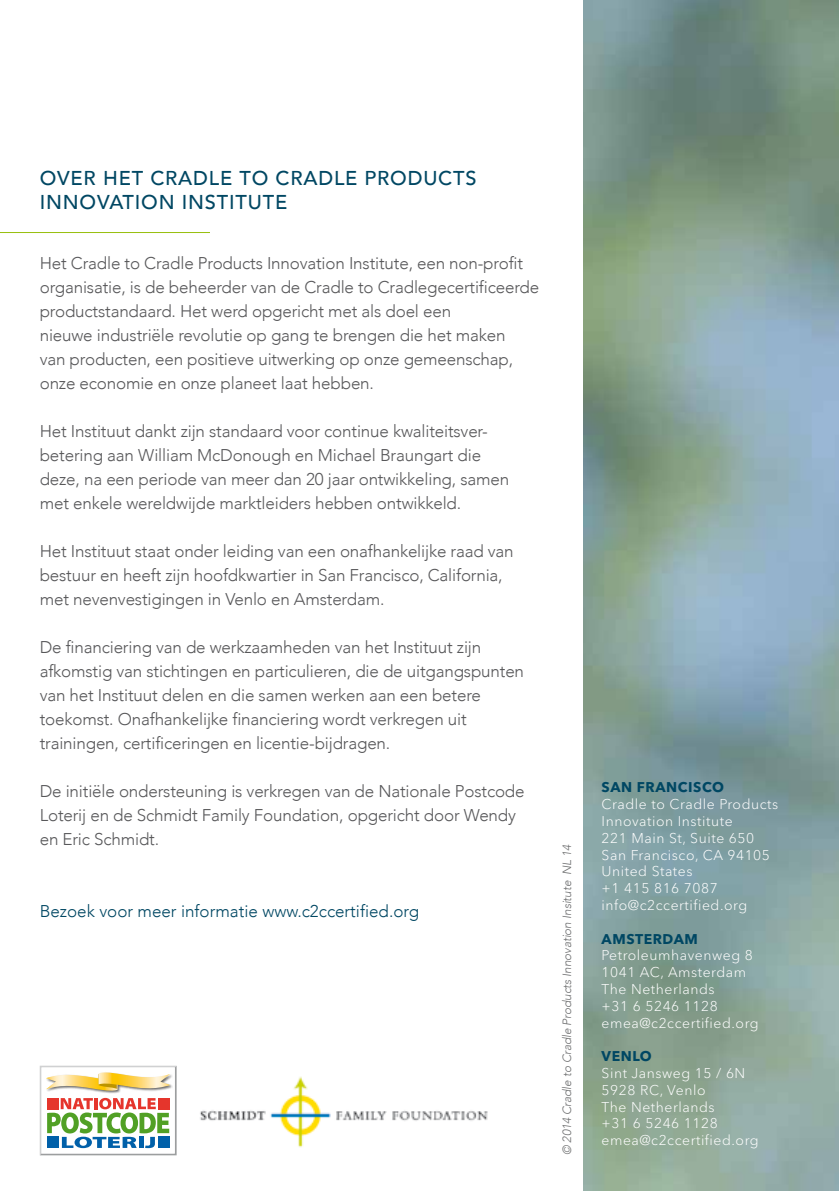
<style>
.page{position:relative;width:840px;height:1191px;background:#fff}
.page>*{position:absolute;margin:0;border:0;box-sizing:border-box;transform-origin:0 0}
.t1{font:500 20px/24px "Avenir";letter-spacing:.04em;color:#004763}
.t2{font:300 17px/24px "Avenir";letter-spacing:-.01em;color:#58585a}
.t3{font:300 17px "Avenir";color:#004763}
.t4{font:300 14px/16.8px "Avenir Next Cyr";letter-spacing:.04em;color:#fff}
.t5{font:700 14px "Avenir Next Cyr";letter-spacing:.04em;color:#004763}
.t6{font:italic 300 12px "Avenir";letter-spacing:-.01em;color:#707172}
</style>
<div class="page">
<img style="left:583px;top:1px;width:255px;height:1190px">
<hr style="left:0;top:232px;width:210px;height:1px;background:#97bf0d">
<svg style="left:40px;top:1065px;width:136px;height:90px"></svg>
<img style="left:200px;top:1076px;width:288px;height:72px">
<p class="t1" style="left:40px;top:166px;width:438px">OVER HET CRADLE TO CRADLE PRODUCTS<br>INNOVATION INSTITUTE</p>
<p class="t2" style="left:40px;top:251px;width:500px">Het Cradle to Cradle Products Innovation Institute, een non-profit organisatie, is de beheerder van de Cradle to Cradlegecertificeerde productstandaard. Het werd opgericht met als doel een<br>nieuwe industriële revolutie op gang te brengen die het maken<br>van producten, een positieve uitwerking op onze gemeenschap, onze economie en onze planeet laat hebben.</p>
<p class="t2" style="left:40px;top:419px;width:470px">Het Instituut dankt zijn standaard voor continue kwaliteitsver&shy;betering aan William McDonough en Michael Braungart die deze, na een periode van meer dan 20 jaar ontwikkeling, samen met enkele wereldwijde marktleiders hebben ontwikkeld.</p>
<p class="t2" style="left:40px;top:539px;width:475px">Het Instituut staat onder leiding van een onafhankelijke raad van bestuur en heeft zijn hoofdkwartier in San Francisco, California, met nevenvestigingen in Venlo en Amsterdam.</p>
<p class="t2" style="left:40px;top:635px;width:485px">De financiering van de werkzaamheden van het Instituut zijn afkomstig van stichtingen en particulieren, die de uitgangspunten van het Instituut delen en die samen werken aan een betere toekomst. Onafhankelijke financiering wordt verkregen uit trainingen, certificeringen en licentie-bijdragen.</p>
<p class="t2" style="left:40px;top:779px;width:486px">De initiële ondersteuning is verkregen van de Nationale Postcode<br>Loterij en de Schmidt Family Foundation, opgericht door Wendy en Eric Schmidt.</p>
<p class="t3" style="left:40px;top:900px;width:381px">Bezoek voor meer informatie www.c2ccertified.org</p>
<p class="t6" style="left:558px;top:1155px;width:312px;rotate:-90deg">© 2014 Cradle to Cradle Products Innovation Insitute NL 14</p>
<p class="t5" style="left:601px;top:778px;width:124px">SAN FRANCISCO</p>
<p class="t4" style="left:601px;top:796px;width:178px">Cradle to Cradle Products<br>Innovation Institute<br>221 Main St, Suite 650<br>San Francisco, CA 94105<br>United States<br>+1 415 816 7087 info@c2ccertified.org</p>
<p class="t5" style="left:601px;top:930px;width:98px">AMSTERDAM</p>
<p class="t4" style="left:601px;top:947px;width:158px">Petroleumhavenweg 8<br>1041 AC, Amsterdam<br>The Netherlands<br>+31 6 5246 1128 emea@c2ccertified.org</p>
<p class="t5" style="left:601px;top:1047px;width:52px">VENLO</p>
<p class="t4" style="left:601px;top:1064px;width:158px">Sint Jansweg 15 / 6N<br>5928 RC, Venlo<br>The Netherlands<br>+31 6 5246 1128 emea@c2ccertified.org</p>
</div>
